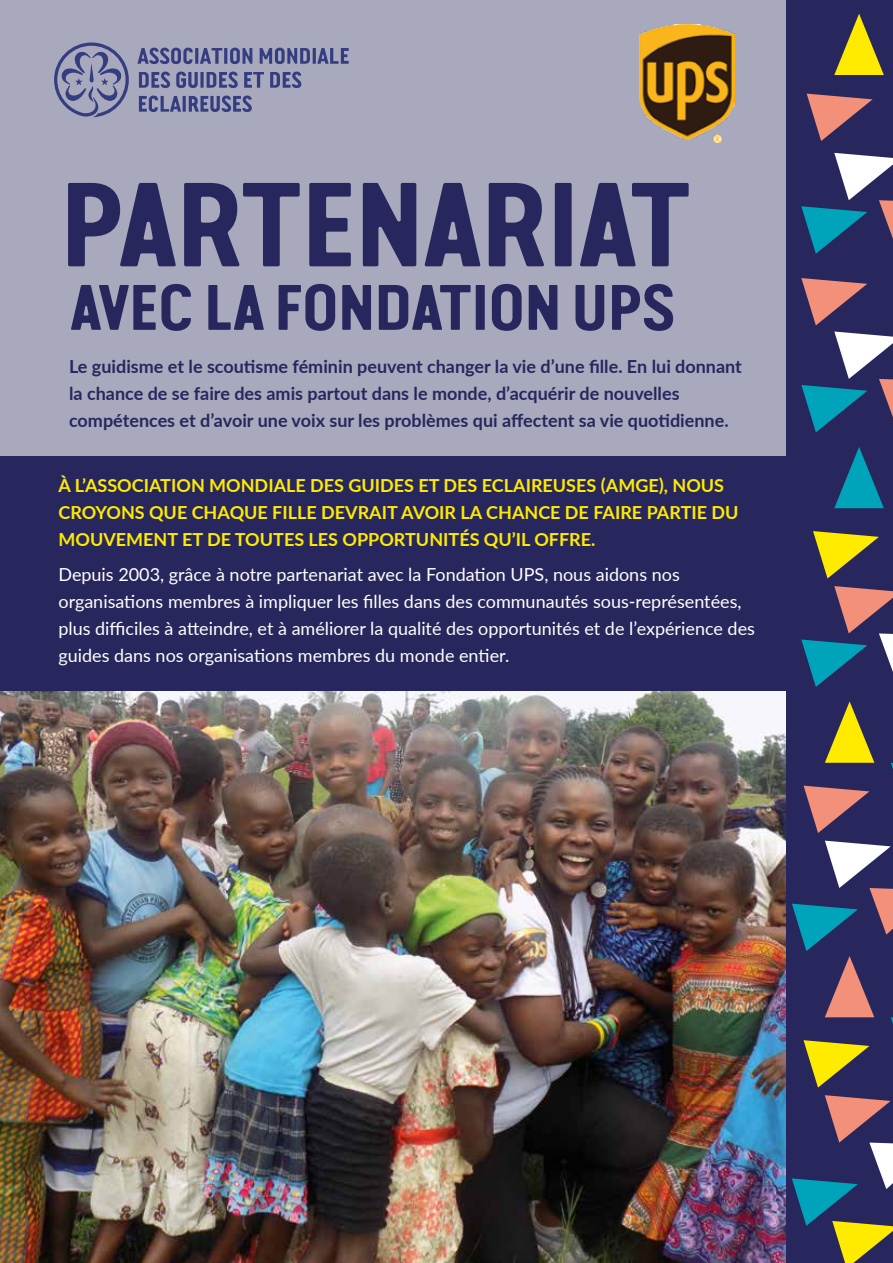
<style>
.page{position:relative;width:893px;height:1263px;background:#fff}
.page>*{position:absolute;margin:0;border:0;box-sizing:border-box;transform-origin:0 0}
.t1{font:700 120px "Van Condensed Pro";letter-spacing:-.04em;color:#28275d}
.t2{font:700 64.5px "Van Condensed Pro";letter-spacing:-.04em;color:#28275d}
.t3{font:18px/27px "Lato";color:#fff}
.t4{font:700 18px/27px "Lato";color:#28275d}
.t5{font:700 18px/27px "Lato";color:#ffeb00}
</style>
<div class="page">
<div style="left:0;top:446px;width:800px;height:245px;background:#28275d"></div>
<div style="left:0;top:0;width:893px;height:455px;background:#a9a9be"></div>
<img style="left:0;top:691px;width:787px;height:572px">
<svg style="left:137px;top:48px;width:56px;height:16px"></svg>
<hr style="left:195px;top:48px;width:3px;height:16px;background:#343d80">
<svg style="left:200px;top:48px;width:22px;height:16px"></svg>
<hr style="left:224px;top:48px;width:3px;height:16px;background:#343d80">
<svg style="left:230px;top:48px;width:22px;height:16px"></svg>
<svg style="left:260px;top:48px;width:50px;height:16px"></svg>
<hr style="left:313px;top:48px;width:3px;height:16px;background:#343d80">
<svg style="left:317px;top:48px;width:32px;height:16px"></svg>
<svg style="left:139px;top:72px;width:31px;height:16px"></svg>
<svg style="left:176px;top:72px;width:22px;height:16px"></svg>
<svg style="left:200px;top:72px;width:4px;height:16px"></svg>
<svg style="left:207px;top:72px;width:31px;height:16px"></svg>
<svg style="left:244px;top:72px;width:20px;height:16px"></svg>
<svg style="left:270px;top:72px;width:31px;height:16px"></svg>
<svg style="left:139px;top:96px;width:42px;height:16px"></svg>
<hr style="left:183px;top:96px;width:3px;height:16px;background:#343d80">
<svg style="left:189px;top:96px;width:63px;height:16px"></svg>
<svg style="left:54px;top:43px;width:75px;height:74px"></svg>
<div style="left:787px;top:0;width:106px;height:1263px;background:#28275d"></div>
<svg style="left:801px;top:278px;width:66px;height:47px"></svg>
<svg style="left:801px;top:331px;width:92px;height:101px"></svg>
<svg style="left:813px;top:531px;width:66px;height:47px"></svg>
<svg style="left:801px;top:586px;width:92px;height:101px"></svg>
<svg style="left:834px;top:447px;width:50px;height:61px"></svg>
<svg style="left:804px;top:786px;width:65px;height:47px"></svg>
<svg style="left:825px;top:701px;width:49px;height:62px"></svg>
<svg style="left:803px;top:1040px;width:66px;height:47px"></svg>
<svg style="left:792px;top:841px;width:101px;height:183px"></svg>
<svg style="left:807px;top:94px;width:65px;height:47px"></svg>
<svg style="left:801px;top:153px;width:92px;height:101px"></svg>
<svg style="left:834px;top:14px;width:50px;height:61px"></svg>
<svg style="left:792px;top:1095px;width:101px;height:168px"></svg>
<img style="left:639px;top:25px;width:96px;height:117px">
<h1 class="t1" style="left:58px;top:135px;width:636px">PARTENARIAT</h1>
<h2 class="t2" style="left:69px;top:259px;width:609px">AVEC LA FONDATION UPS</h2>
<p class="t4" style="left:69px;top:352px;width:674px">Le guidisme et le scoutisme féminin peuvent changer la vie d’une fille. En lui donnant la chance de se faire des amis partout dans le monde, d’acquérir de nouvelles compétences et d’avoir une voix sur les problèmes qui affectent sa vie quotidienne.</p>
<p class="t5" style="left:58px;top:471px;width:682px">À L’ASSOCIATION MONDIALE DES GUIDES ET DES ECLAIREUSES (AMGE), NOUS<br>CROYONS QUE CHAQUE FILLE DEVRAIT AVOIR LA CHANCE DE FAIRE PARTIE DU<br>MOUVEMENT ET DE TOUTES LES OPPORTUNITÉS QU’IL OFFRE.</p>
<p class="t3" style="left:58px;top:560px;width:698px">Depuis 2003, grâce à notre partenariat avec la Fondation UPS, nous aidons nos organisations membres à impliquer les filles dans des communautés sous-représentées, plus difficiles à atteindre, et à améliorer la qualité des opportunités et de l’expérience des guides dans nos organisations membres du monde entier.</p>
</div>
